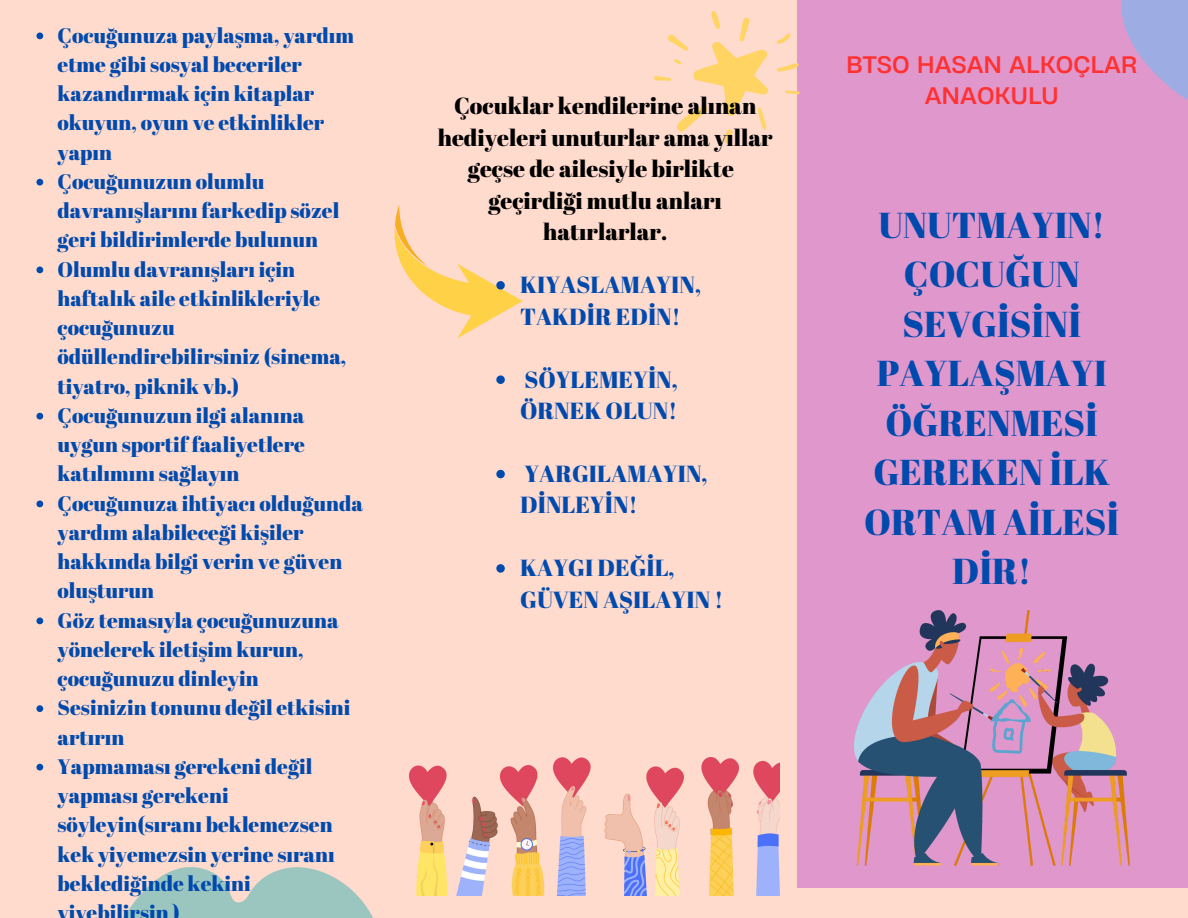
<style>
.page{position:relative;width:1188px;height:918px;background:#ffdbce}
.page>*{position:absolute;margin:0;border:0;box-sizing:border-box;transform-origin:0 0}
.t1{font:36px/49.5px "Abril Fatface";color:#004aad;text-align:center}
.t2{font:23.25px/31.5px "Abril Fatface";color:#004aad}
.t3{font:23.1px/31.5px "Abril Fatface";color:#000;text-align:center}
.t4{font:22.5px/30.3px "Heading Now 74";color:#ff3131;text-align:center}
.t5{font:21px/29.2px "Abril Fatface";color:#004aad}
</style>
<div class="page">
<div style="left:797px;top:0;width:391px;height:888px;background:#df97cc"></div>
<svg style="left:1121px;top:0;width:67px;height:100px"></svg>
<svg style="left:123px;top:867px;width:250px;height:51px"></svg>
<img style="left:409px;top:757px;width:370px;height:139px">
<svg style="left:654px;top:11px;width:146px;height:133px"></svg>
<img style="left:855px;top:611px;width:274px;height:254px">
<svg style="left:36px;top:33px;width:7px;height:6px"></svg>
<svg style="left:36px;top:179px;width:7px;height:7px"></svg>
<svg style="left:36px;top:267px;width:7px;height:6px"></svg>
<svg style="left:36px;top:413px;width:7px;height:7px"></svg>
<svg style="left:36px;top:501px;width:7px;height:6px"></svg>
<svg style="left:36px;top:618px;width:7px;height:6px"></svg>
<svg style="left:36px;top:705px;width:7px;height:7px"></svg>
<svg style="left:36px;top:764px;width:7px;height:7px"></svg>
<svg style="left:395px;top:205px;width:128px;height:133px"></svg>
<svg style="left:496px;top:375px;width:9px;height:9px"></svg>
<svg style="left:496px;top:470px;width:9px;height:8px"></svg>
<svg style="left:496px;top:564px;width:9px;height:9px"></svg>
<p class="t5" style="left:58px;top:20px;width:298px">Çocuğunuza paylaşma, yardım etme gibi sosyal beceriler kazandırmak için kitaplar okuyun, oyun ve etkinlikler yapın</p>
<p class="t5" style="left:58px;top:166px;width:283px">Çocuğunuzun olumlu davranışlarını farkedip sözel geri bildirimlerde bulunun</p>
<p class="t5" style="left:58px;top:254px;width:290px">Olumlu davranışları için haftalık aile etkinlikleriyle çocuğunuzu ödüllendirebilirsiniz (sinema, tiyatro, piknik vb.)</p>
<p class="t5" style="left:58px;top:400px;width:249px;text-align:justify">Çocuğunuzun ilgi alanına uygun sportif faaliyetlere katılımını sağlayın</p>
<p class="t5" style="left:58px;top:488px;width:307px">Çocuğunuza ihtiyacı olduğunda yardım alabileceği kişiler hakkında bilgi verin ve güven oluşturun</p>
<p class="t5" style="left:58px;top:605px;width:283px">Göz temasıyla çocuğunuzuna yönelerek iletişim kurun, çocuğunuzu dinleyin</p>
<p class="t5" style="left:58px;top:693px;width:292px">Sesinizin tonunu değil etkisini artırın</p>
<p class="t5" style="left:58px;top:751px;width:279px">Yapmaması gerekeni değil yapması gerekeni söyleyin(sıranı beklemezsen kek yiyemezsin yerine sıranı beklediğinde kekini yiyebilirsin )</p>
<p class="t3" style="left:438px;top:90px;width:336px">Çocuklar kendilerine alınan hediyeleri unuturlar ama yıllar geçse de ailesiyle birlikte geçirdiği mutlu anları hatırlarlar.</p>
<p class="t2" style="left:520px;top:269px;width:182px">KIYASLAMAYIN,<br>TAKDİR EDİN!</p>
<p class="t2" style="left:520px;top:363px;width:159px">SÖYLEMEYİN,<br>ÖRNEK OLUN!</p>
<p class="t2" style="left:520px;top:457px;width:189px">YARGILAMAYIN,<br>DİNLEYİN!</p>
<p class="t2" style="left:520px;top:552px;width:205px">KAYGI DEĞİL,<br>GÜVEN AŞILAYIN !</p>
<p class="t4" style="left:846px;top:49px;width:293px">BTSO HASAN ALKOÇLAR<br>ANAOKULU</p>
<p class="t1" style="left:864px;top:199px;width:257px">UNUTMAYIN!<br>ÇOCUĞUN<br>SEVGİSİNİ<br>PAYLAŞMAYI<br>ÖĞRENMESİ<br>GEREKEN İLK<br>ORTAM AİLESİ<br>DİR!</p>
</div>
